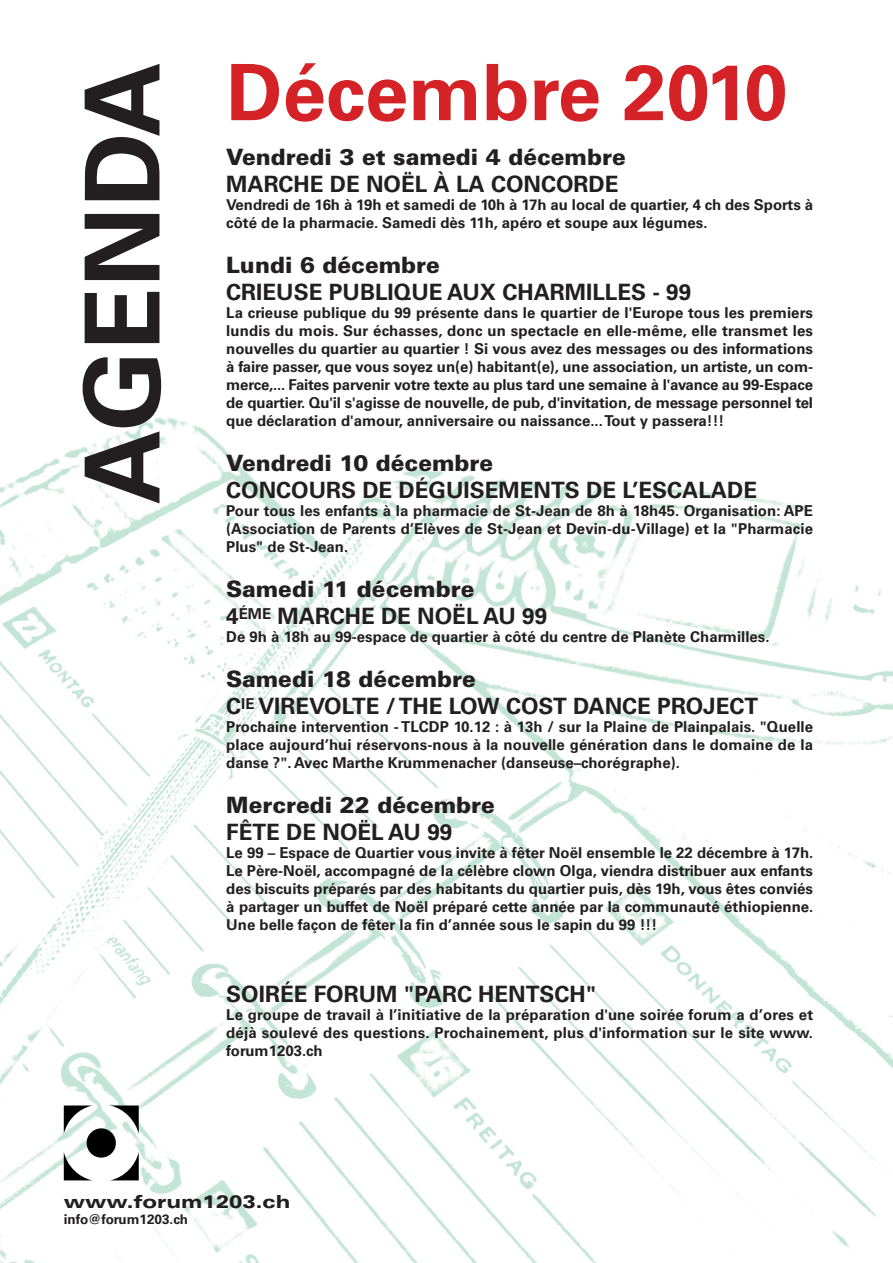
<style>
.page{position:relative;width:893px;height:1263px;background:#fff}
.page>*{position:absolute;margin:0;border:0;box-sizing:border-box;transform-origin:0 0}
.t1{font:700 103.5px "Univers";color:#231f20}
.t2{font:700 78px "Univers";color:#d42226}
.t3{font:700 22.5px/27px "Univers";color:#231f20}
.t4{font:900 22.5px "Univers";color:#231f20}
.t5{font:900 expanded 18px "Univers";color:#231f20}
.t6{font:700 15px/18px "Univers";color:#231f20;text-align:justify}
.t7{font:700 13.5px "Univers";color:#231f20}
.s1{font-weight:900}
</style>
<div class="page">
<img style="left:0;top:417px;width:893px;height:846px">
<div style="left:87px;top:1128px;width:29px;height:30px;background:#000;border-radius:50%"></div>
<svg style="left:64px;top:1106px;width:28px;height:28px"></svg>
<svg style="left:110px;top:1106px;width:29px;height:28px"></svg>
<svg style="left:64px;top:1152px;width:28px;height:28px"></svg>
<svg style="left:110px;top:1152px;width:29px;height:28px"></svg>
<h1 class="t1" style="left:85px;top:504px;width:444px;rotate:-90deg">AGENDA</h1>
<h2 class="t2" style="left:226px;top:64px;width:562px">Décembre 2010</h2>
<h3 class="t4" style="left:226px;top:149px;width:401px">Vendredi 3 et samedi 4 décembre</h3>
<h3 class="t3" style="left:226px;top:173px;width:394px">MARCHE DE NOËL À LA CONCORDE</h3>
<p class="t6" style="left:226px;top:197px;width:588px">Vendredi de 16h à 19h et samedi de 10h à 17h au local de quartier, 4 ch des Sports à côté de la pharmacie. Samedi dès 11h, apéro et soupe aux légumes.</p>
<h3 class="t4" style="left:226px;top:257px;width:215px">Lundi 6 décembre</h3>
<h3 class="t3" style="left:226px;top:281px;width:466px">CRIEUSE PUBLIQUE AUX CHARMILLES - 99</h3>
<p class="t6" style="left:226px;top:305px;width:588px">La crieuse publique du 99 présente dans le quartier de l'Europe tous les premiers lundis du mois. Sur échasses, donc un spectacle en elle-même, elle transmet les nouvelles du quartier au quartier ! Si vous avez des messages ou des informations à faire passer, que vous soyez un(e) habitant(e), une association, un artiste, un com&shy;merce,... Faites parvenir votre texte au plus tard une semaine à l'avance au 99-Espace de quartier. Qu'il s'agisse de nouvelle, de pub, d'invitation, de message personnel tel que déclaration d'amour, anniversaire ou naissance... Tout y passera!!!</p>
<h3 class="t4" style="left:226px;top:455px;width:269px">Vendredi 10 décembre</h3>
<h3 class="t3" style="left:226px;top:479px;width:532px">CONCOURS DE DÉGUISEMENTS DE L’ESCALADE</h3>
<p class="t6" style="left:226px;top:503px;width:588px">Pour tous les enfants à la pharmacie de St-Jean de 8h à 18h45. Organisation: APE (Association de Parents d’Elèves de St-Jean et Devin-du-Village) et la "Pharmacie Plus" de St-Jean.</p>
<h3 class="t3" style="left:226px;top:578px;width:322px"><span class="s1">Samedi 11 décembre<br></span>4<sup>ÉME</sup> MARCHE DE NOËL AU 99</h3>
<p class="t6" style="left:226px;top:629px;width:545px">De 9h à 18h au 99-espace de quartier à côté du centre de Planète Charmilles.</p>
<h3 class="t3" style="left:226px;top:668px;width:533px"><span class="s1">Samedi 18 décembre<br></span>C<sup>IE</sup> VIREVOLTE / THE LOW COST DANCE PROJECT</h3>
<p class="t6" style="left:226px;top:719px;width:588px">Prochaine intervention - TLCDP 10.12 : à 13h / sur la Plaine de Plainpalais. "Quelle place aujourd’hui réservons-nous à la nouvelle génération dans le domaine de la danse ?". Avec Marthe Krummenacher (danseuse–chorégraphe).</p>
<h3 class="t4" style="left:226px;top:797px;width:270px">Mercredi 22 décembre</h3>
<h3 class="t3" style="left:226px;top:821px;width:228px">FÊTE DE NOËL AU 99</h3>
<p class="t6" style="left:226px;top:845px;width:589px">Le 99 – Espace de Quartier vous invite à fêter Noël ensemble le 22 décembre à 17h.<br>Le Père-Noël, accompagné de la célèbre clown Olga, viendra distribuer aux enfants des biscuits préparés par des habitants du quartier puis, dès 19h, vous êtes conviés à partager un buffet de Noël préparé cette année par la communauté éthiopienne.<br>Une belle façon de fêter la fin d’année sous le sapin du 99 !!!</p>
<h3 class="t3" style="left:226px;top:983px;width:372px">SOIRÉE FORUM "PARC HENTSCH"</h3>
<p class="t6" style="left:226px;top:1007px;width:588px">Le groupe de travail à l’initiative de la préparation d'une soirée forum a d’ores et déjà soulevé des questions. Prochainement, plus d'information sur le site www. forum1203.ch</p>
<p class="t5" style="left:64px;top:1195px;width:228px">www.forum1203.ch</p>
<p class="t7" style="left:64px;top:1214px;width:126px">info@forum1203.ch</p>
</div>
